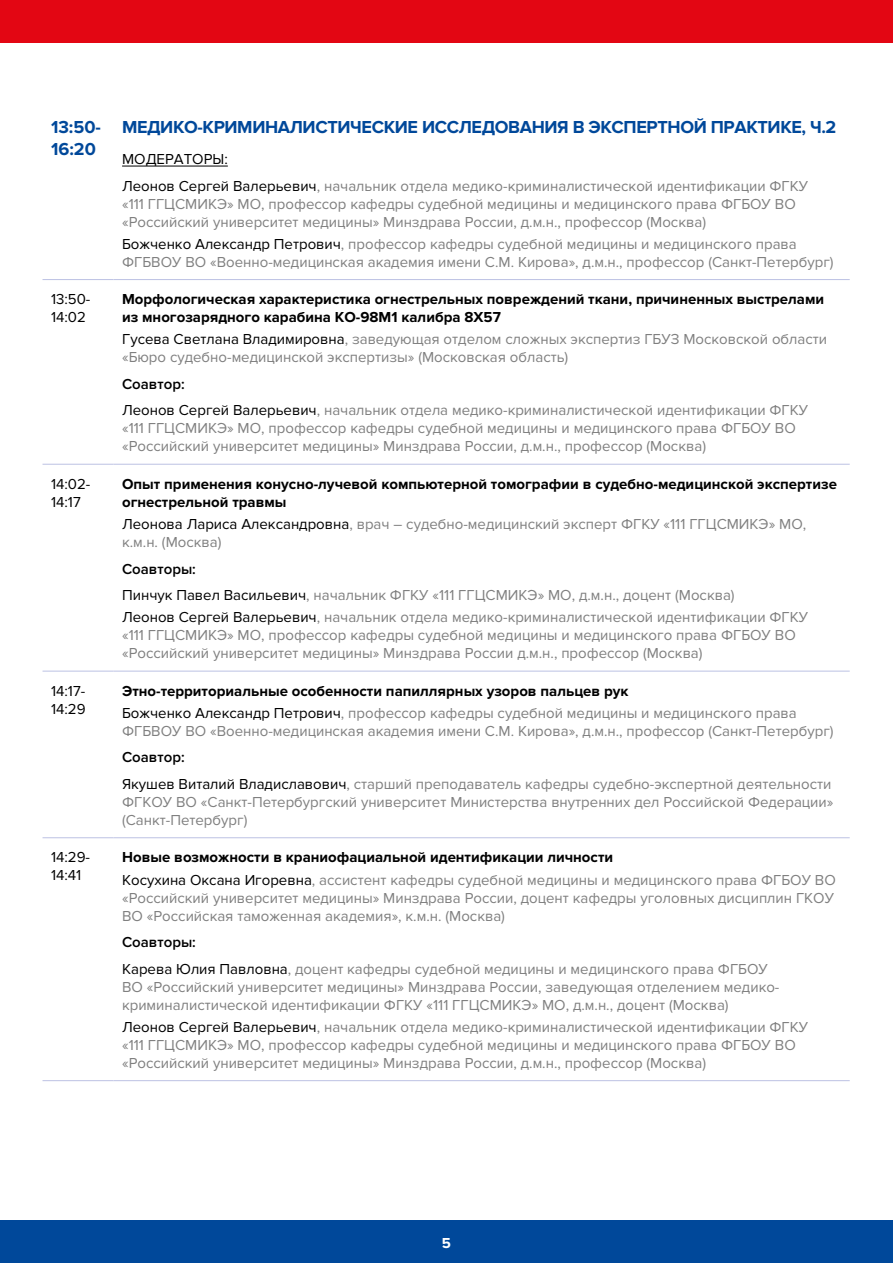
<style>
.page{position:relative;width:893px;height:1263px;background:#fff}
.page>*{position:absolute;margin:0;border:0;box-sizing:border-box;transform-origin:0 0}
.t1{font:700 18px/21.6px "Proxima Nova";letter-spacing:-.02em;color:#00489a}
.t2{font:15px/18px "Proxima Nova";color:#808080}
.t3{font:700 15px/18px "Proxima Nova";color:#000}
.t4{font:15px/18px "Proxima Nova";color:#000}
.t5{font:700 15px "Proxima Nova";color:#fff}
.s1{color:#000}
.s2{font-weight:600;color:#000}
.s3{font-weight:400}
.s4{font-weight:400;color:#808080}
.s5{font-weight:700;color:#000}
</style>
<div class="page">
<div style="left:0;top:1220px;width:893px;height:43px;background:#00489a"></div>
<div style="left:0;top:0;width:893px;height:43px;background:#e30613"></div>
<hr style="left:43px;top:464px;width:71px;height:1px;background:#bcc1e3">
<hr style="left:114px;top:464px;width:736px;height:1px;background:#bcc1e3">
<hr style="left:43px;top:671px;width:71px;height:1px;background:#bcc1e3">
<hr style="left:114px;top:671px;width:736px;height:1px;background:#bcc1e3">
<hr style="left:43px;top:837px;width:71px;height:1px;background:#bcc1e3">
<hr style="left:114px;top:837px;width:736px;height:1px;background:#bcc1e3">
<hr style="left:43px;top:1080px;width:71px;height:1px;background:#bcc1e3">
<hr style="left:114px;top:1080px;width:736px;height:1px;background:#bcc1e3">
<hr style="left:43px;top:279px;width:71px;height:1px;background:#bcc1e3">
<hr style="left:114px;top:279px;width:736px;height:1px;background:#bcc1e3">
<hr style="left:122px;top:166px;width:106px;height:1px;background:#000">
<p class="t1" style="left:51px;top:117px;width:51px">13:50-<br>16:20</p>
<p class="t1" style="left:122px;top:117px;width:716px">МЕДИКО-КРИМИНАЛИСТИЧЕСКИЕ ИССЛЕДОВАНИЯ В ЭКСПЕРТНОЙ ПРАКТИКЕ, Ч.2</p>
<p class="t2" style="left:122px;top:146px;width:688px;line-height:26.5px"><span class="s1">МОДЕРАТОРЫ:<br>Леонов Сергей Валерьевич</span>, начальник отдела медико-криминалистической идентификации ФГКУ</p>
<p class="t2" style="left:122px;top:195px;width:675px">«111 ГГЦСМИКЭ» МО, профессор кафедры судебной медицины и медицинского права ФГБОУ ВО «Российский университет медицины» Минздрава России, д.м.н., профессор (Москва)</p>
<p class="t2" style="left:122px;top:235px;width:713px"><span class="s1">Божченко Александр Петрович</span>, профессор кафедры судебной медицины и медицинского права<br>ФГБВОУ ВО «Военно-медицинская академия имени С.М. Кирова», д.м.н., профессор (Санкт-Петербург)</p>
<p class="t4" style="left:51px;top:290px;width:41px">13:50-<br>14:02</p>
<p class="t3" style="left:122px;top:290px;width:704px">Морфологическая характеристика огнестрельных повреждений ткани, причиненных выстрелами из многозарядного карабина КО-98М1 калибра 8Х57</p>
<p class="t2" style="left:122px;top:331px;width:707px"><span class="s1">Гусева Светлана Владимировна</span>, заведующая отделом сложных экспертиз ГБУЗ Московской области «Бюро судебно-медицинской экспертизы» (Московская область)</p>
<p class="t2" style="left:122px;top:371px;width:688px;line-height:26.5px"><span class="s2">Соавтор:<br></span><span class="s1">Леонов Сергей Валерьевич</span>, начальник отдела медико-криминалистической идентификации ФГКУ</p>
<p class="t2" style="left:122px;top:420px;width:675px">«111 ГГЦСМИКЭ» МО, профессор кафедры судебной медицины и медицинского права ФГБОУ ВО «Российский университет медицины» Минздрава России, д.м.н., профессор (Москва)</p>
<p class="t4" style="left:51px;top:475px;width:41px">14:02-<br>14:17</p>
<p class="t3" style="left:122px;top:475px;width:716px">Опыт применения конусно-лучевой компьютерной томографии в судебно-медицинской экспертизе огнестрельной травмы</p>
<p class="t2" style="left:122px;top:515px;width:686px"><span class="s1">Леонова Лариса Александровна</span>, врач – судебно-медицинский эксперт ФГКУ «111 ГГЦСМИКЭ» МО, к.м.н. (Москва)</p>
<p class="t2" style="left:122px;top:555px;width:614px;line-height:26.5px"><span class="s2">Соавторы:<br></span><span class="s1">Пинчук Павел Васильевич</span>, начальник ФГКУ «111 ГГЦСМИКЭ» МО, д.м.н., доцент (Москва)</p>
<p class="t2" style="left:122px;top:609px;width:688px"><span class="s1">Леонов Сергей Валерьевич</span>, начальник отдела медико-криминалистической идентификации ФГКУ «111 ГГЦСМИКЭ» МО, профессор кафедры судебной медицины и медицинского права ФГБОУ ВО «Российский университет медицины» Минздрава России д.м.н., профессор (Москва)</p>
<p class="t4" style="left:51px;top:682px;width:36px">14:17-<br>14:29</p>
<p class="t3" style="left:122px;top:680px;width:676px;line-height:22.2px">Этно-территориальные особенности папиллярных узоров пальцев рук<br><span class="s3">Божченко Александр Петрович</span><span class="s4">, профессор кафедры судебной медицины и медицинского права</span></p>
<p class="t2" style="left:122px;top:722px;width:713px">ФГБВОУ ВО «Военно-медицинская академия имени С.М. Кирова», д.м.н., профессор (Санкт-Петербург)</p>
<p class="t2" style="left:122px;top:744px;width:711px;line-height:26.5px"><span class="s2">Соавтор:<br></span><span class="s1">Якушев Виталий Владиславович</span>, старший преподаватель кафедры судебно-экспертной деятельности</p>
<p class="t2" style="left:122px;top:793px;width:713px">ФГКОУ ВО «Санкт-Петербургский университет Министерства внутренних дел Российской Федерации» (Санкт-Петербург)</p>
<p class="t4" style="left:51px;top:848px;width:41px">14:29-<br>14:41</p>
<p class="t2" style="left:122px;top:846px;width:715px;line-height:22.2px"><span class="s5">Новые возможности в краниофациальной идентификации личности<br></span><span class="s1">Косухина Оксана Игоревна</span>, ассистент кафедры судебной медицины и медицинского права ФГБОУ ВО</p>
<p class="t2" style="left:122px;top:889px;width:713px">«Российский университет медицины» Минздрава России, доцент кафедры уголовных дисциплин ГКОУ<br>ВО «Российская таможенная академия», к.м.н. (Москва)</p>
<p class="t2" style="left:122px;top:929px;width:647px;line-height:26.5px"><span class="s2">Соавторы:<br></span><span class="s1">Карева Юлия Павловна</span>, доцент кафедры судебной медицины и медицинского права ФГБОУ</p>
<p class="t2" style="left:122px;top:978px;width:659px">ВО «Российский университет медицины» Минздрава России, заведующая отделением медико&shy;криминалистической идентификации ФГКУ «111 ГГЦСМИКЭ» МО, д.м.н., доцент (Москва)</p>
<p class="t2" style="left:122px;top:1018px;width:688px"><span class="s1">Леонов Сергей Валерьевич</span>, начальник отдела медико-криминалистической идентификации ФГКУ «111 ГГЦСМИКЭ» МО, профессор кафедры судебной медицины и медицинского права ФГБОУ ВО «Российский университет медицины» Минздрава России, д.м.н., профессор (Москва)</p>
<p class="t5" style="left:442px;top:1234px;width:11px">5</p>
</div>
